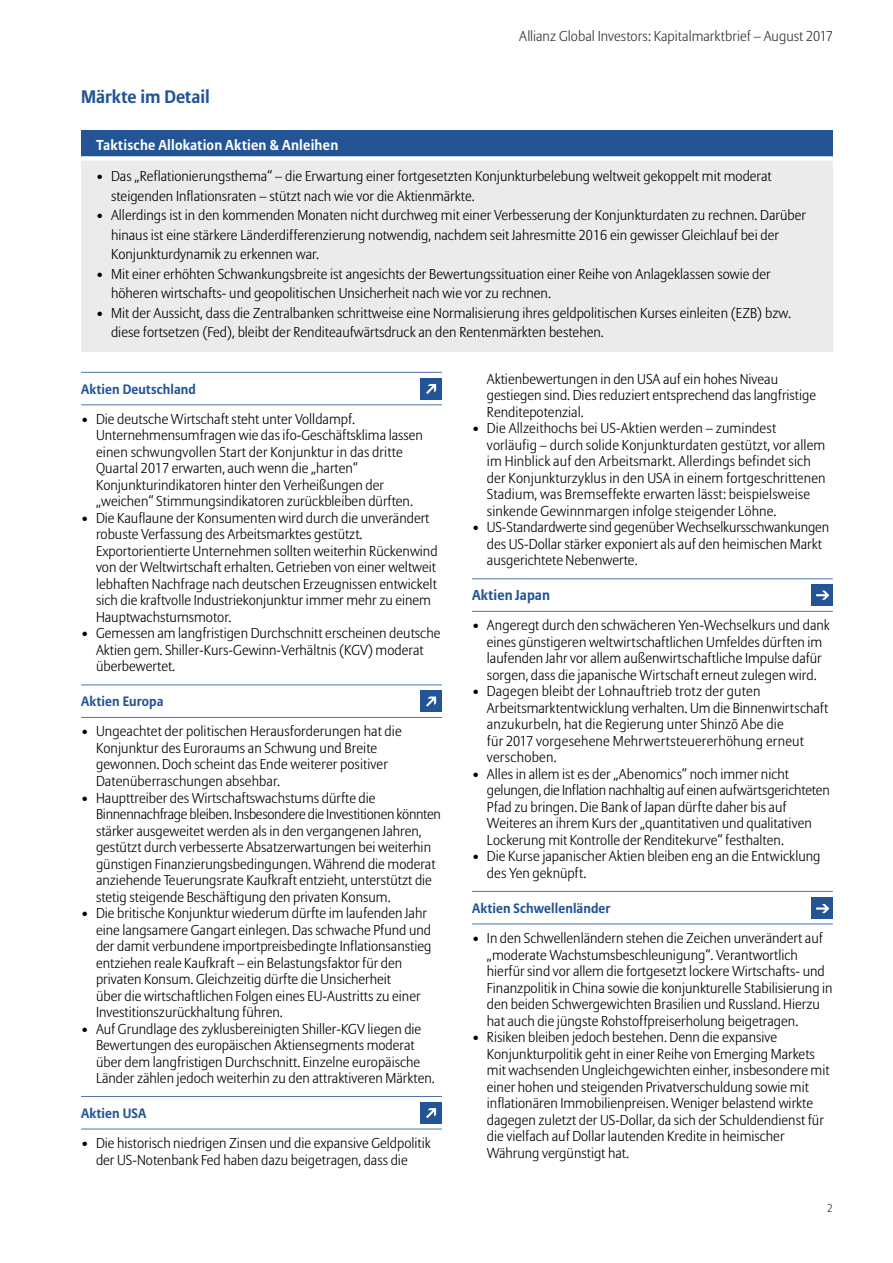
<style>
.page{position:relative;width:893px;height:1263px;background:#fff}
.page>*{position:absolute;margin:0;border:0;box-sizing:border-box;transform-origin:0 0}
.t1{font:700 18px "Allianz Sans";letter-spacing:-.005em;color:#225496}
.t2{font:300 14.25px/16.5px "Allianz Sans";color:#000}
.t3{font:300 14.25px "Allianz Sans";color:#333}
.t4{font:700 14.25px "Allianz Sans";letter-spacing:.015em;color:#fff}
.t5{font:700 14.25px "Allianz Sans";letter-spacing:.005em;color:#225496}
.t6{font:700 13.5px "Allianz Sans";letter-spacing:.01em;color:#225496}
.t7{font:300 11.25px "Allianz Sans";color:#333}
</style>
<div class="page">
<div style="left:81px;top:130px;width:752px;height:28px;background:#225496"></div>
<div style="left:81px;top:158px;width:752px;height:194px;background:#ebebec"></div>
<div style="left:81px;top:156px;width:752px;height:5px;background:#fff"></div>
<hr style="left:81px;top:372px;width:361px;height:1px;background:#4e76ab">
<hr style="left:81px;top:404px;width:361px;height:1px;background:#4e76ab">
<hr style="left:81px;top:684px;width:361px;height:1px;background:#4e76ab">
<hr style="left:81px;top:717px;width:361px;height:1px;background:#4e76ab">
<hr style="left:81px;top:1096px;width:361px;height:1px;background:#4e76ab">
<hr style="left:81px;top:1129px;width:361px;height:1px;background:#4e76ab">
<div style="left:421px;top:378px;width:21px;height:21px;background:#225496"></div>
<svg style="left:426px;top:384px;width:10px;height:10px"></svg>
<div style="left:421px;top:691px;width:21px;height:21px;background:#225496"></div>
<svg style="left:426px;top:696px;width:10px;height:11px"></svg>
<div style="left:421px;top:1102px;width:21px;height:21px;background:#225496"></div>
<svg style="left:426px;top:1108px;width:10px;height:10px"></svg>
<hr style="left:472px;top:578px;width:361px;height:1px;background:#4e76ab">
<hr style="left:472px;top:611px;width:361px;height:1px;background:#4e76ab">
<hr style="left:472px;top:891px;width:361px;height:1px;background:#4e76ab">
<hr style="left:472px;top:924px;width:361px;height:1px;background:#4e76ab">
<div style="left:812px;top:585px;width:21px;height:21px;background:#225496"></div>
<svg style="left:816px;top:591px;width:13px;height:9px"></svg>
<div style="left:812px;top:898px;width:21px;height:21px;background:#225496"></div>
<svg style="left:816px;top:904px;width:13px;height:9px"></svg>
<p class="t3" style="left:519px;top:28px;width:315px">Allianz Global Investors: Kapitalmarktbrief – August 2017</p>
<p class="t1" style="left:81px;top:85px;width:130px">Märkte im Detail</p>
<p class="t4" style="left:96px;top:136px;width:244px">Taktische Allokation Aktien &amp; Anleihen</p>
<p class="t2" style="left:111px;top:167px;width:662px;line-height:19.5px;text-indent:-15px">• Das „Reflationierungsthema“ – die Erwartung einer fortgesetzten Konjunkturbelebung weltweit gekoppelt mit moderat steigenden Inflationsraten – stützt nach wie vor die Aktienmärkte.</p>
<p class="t2" style="left:111px;top:206px;width:696px;line-height:19.5px;text-indent:-15px">• Allerdings ist in den kommenden Monaten nicht durchweg mit einer Verbesserung der Konjunkturdaten zu rechnen. Darüber hinaus ist eine stärkere Länderdifferenzierung notwendig, nachdem seit Jahresmitte 2016 ein gewisser Gleichlauf bei der<br>Konjunkturdynamik zu erkennen war.</p>
<p class="t2" style="left:111px;top:265px;width:661px;line-height:19.5px;text-indent:-15px">• Mit einer erhöhten Schwankungsbreite ist angesichts der Bewertungssituation einer Reihe von Anlageklassen sowie der höheren wirtschafts- und geopolitischen Unsicherheit nach wie vor zu rechnen.</p>
<p class="t2" style="left:111px;top:304px;width:681px;line-height:19.5px;text-indent:-15px">• Mit der Aussicht, dass die Zentralbanken schrittweise eine Normalisierung ihres geldpolitischen Kurses einleiten (EZB) bzw. diese fortsetzen (Fed), bleibt der Renditeaufwärtsdruck an den Rentenmärkten bestehen.</p>
<p class="t6" style="left:81px;top:381px;width:116px">Aktien Deutschland</p>
<p class="t2" style="left:96px;top:411px;width:329px;text-indent:-15px">• Die deutsche Wirtschaft steht unter Volldampf.<br>Unternehmensumfragen wie das ifo-Geschäftsklima lassen einen schwungvollen Start der Konjunktur in das dritte Quartal 2017 erwarten, auch wenn die „harten“ Konjunkturindikatoren hinter den Verheißungen der „weichen“ Stimmungsindikatoren zurückbleiben dürften.</p>
<p class="t2" style="left:96px;top:510px;width:343px;text-indent:-15px">• Die Kauflaune der Konsumenten wird durch die unverändert robuste Verfassung des Arbeitsmarktes gestützt.<br>Exportorientierte Unternehmen sollten weiterhin Rückenwind von der Weltwirtschaft erhalten. Getrieben von einer weltweit lebhaften Nachfrage nach deutschen Erzeugnissen entwickelt sich die kraftvolle Industriekonjunktur immer mehr zu einem Hauptwachstumsmotor.</p>
<p class="t2" style="left:96px;top:626px;width:346px;text-indent:-15px">• Gemessen am langfristigen Durchschnitt erscheinen deutsche<br>Aktien gem. Shiller-Kurs-Gewinn-Verhältnis (KGV) moderat überbewertet.</p>
<p class="t6" style="left:81px;top:693px;width:84px">Aktien Europa</p>
<p class="t2" style="left:96px;top:724px;width:307px;text-indent:-15px">• Ungeachtet der politischen Herausforderungen hat die Konjunktur des Euroraums an Schwung und Breite gewonnen. Doch scheint das Ende weiterer positiver Datenüberraschungen absehbar.</p>
<p class="t2" style="left:96px;top:790px;width:347px;text-indent:-15px">• Haupttreiber des Wirtschaftswachstums dürfte die Binnennachfrage bleiben. Insbesondere die Investitionen könnten stärker ausgeweitet werden als in den vergangenen Jahren, gestützt durch verbesserte Absatzerwartungen bei weiterhin günstigen Finanzierungsbedingungen. Während die moderat anziehende Teuerungsrate Kaufkraft entzieht, unterstützt die stetig steigende Beschäftigung den privaten Konsum.</p>
<p class="t2" style="left:96px;top:905px;width:337px;text-indent:-15px">• Die britische Konjunktur wiederum dürfte im laufenden Jahr eine langsamere Gangart einlegen. Das schwache Pfund und der damit verbundene importpreisbedingte Inflationsanstieg entziehen reale Kaufkraft – ein Belastungsfaktor für den privaten Konsum. Gleichzeitig dürfte die Unsicherheit<br>über die wirtschaftlichen Folgen eines EU-Austritts zu einer Investitionszurückhaltung führen.</p>
<p class="t2" style="left:96px;top:1021px;width:340px;text-indent:-15px">• Auf Grundlage des zyklusbereinigten Shiller-KGV liegen die Bewertungen des europäischen Aktiensegments moderat über dem langfristigen Durchschnitt. Einzelne europäische Länder zählen jedoch weiterhin zu den attraktiveren Märkten.</p>
<p class="t6" style="left:81px;top:1105px;width:67px">Aktien USA</p>
<p class="t2" style="left:81px;top:1135px;width:351px;text-align:center">• Die historisch niedrigen Zinsen und die expansive Geldpolitik der US-Notenbank Fed haben dazu beigetragen, dass die</p>
<p class="t2" style="left:487px;top:371px;width:331px">Aktienbewertungen in den USA auf ein hohes Niveau gestiegen sind. Dies reduziert entsprechend das langfristige<br>Renditepotenzial.</p>
<p class="t2" style="left:487px;top:421px;width:340px;text-indent:-15px">• Die Allzeithochs bei US-Aktien werden – zumindest vorläufig – durch solide Konjunkturdaten gestützt, vor allem im Hinblick auf den Arbeitsmarkt. Allerdings befindet sich der Konjunkturzyklus in den USA in einem fortgeschrittenen Stadium, was Bremseffekte erwarten lässt: beispielsweise sinkende Gewinnmargen infolge steigender Löhne.</p>
<p class="t2" style="left:487px;top:520px;width:344px;text-indent:-15px">• US-Standardwerte sind gegenüber Wechselkursschwankungen des US-Dollar stärker exponiert als auf den heimischen Markt ausgerichtete Nebenwerte.</p>
<p class="t5" style="left:472px;top:586px;width:80px">Aktien Japan</p>
<p class="t2" style="left:472px;top:618px;width:359px;text-align:center">• Angeregt durch den schwächeren Yen-Wechselkurs und dank eines günstigeren weltwirtschaftlichen Umfeldes dürften im laufenden Jahr vor allem außenwirtschaftliche Impulse dafür sorgen, dass die japanische Wirtschaft erneut zulegen wird.</p>
<p class="t2" style="left:487px;top:684px;width:343px;text-indent:-15px">• Dagegen bleibt der Lohnauftrieb trotz der guten Arbeitsmarktentwicklung verhalten. Um die Binnenwirtschaft anzukurbeln, hat die Regierung unter Shinzō Abe die<br>für 2017 vorgesehene Mehrwertsteuererhöhung erneut verschoben.</p>
<p class="t2" style="left:487px;top:766px;width:344px;text-indent:-15px">• Alles in allem ist es der „Abenomics“ noch immer nicht gelungen, die Inflation nachhaltig auf einen aufwärtsgerichteten Pfad zu bringen. Die Bank of Japan dürfte daher bis auf Weiteres an ihrem Kurs der „quantitativen und qualitativen Lockerung mit Kontrolle der Renditekurve“ festhalten.</p>
<p class="t2" style="left:487px;top:849px;width:335px;text-indent:-15px">• Die Kurse japanischer Aktien bleiben eng an die Entwicklung des Yen geknüpft.</p>
<p class="t6" style="left:472px;top:900px;width:140px">Aktien Schwellenländer</p>
<p class="t2" style="left:487px;top:930px;width:347px;text-indent:-15px">• In den Schwellenländern stehen die Zeichen unverändert auf „moderate Wachstumsbeschleunigung“. Verantwortlich hierfür sind vor allem die fortgesetzt lockere Wirtschafts- und Finanzpolitik in China sowie die konjunkturelle Stabilisierung in den beiden Schwergewichten Brasilien und Russland. Hierzu hat auch die jüngste Rohstoffpreiserholung beigetragen.</p>
<p class="t2" style="left:487px;top:1029px;width:344px;text-indent:-15px">• Risiken bleiben jedoch bestehen. Denn die expansive Konjunkturpolitik geht in einer Reihe von Emerging Markets mit wachsenden Ungleichgewichten einher, insbesondere mit einer hohen und steigenden Privatverschuldung sowie mit inflationären Immobilienpreisen. Weniger belastend wirkte dagegen zuletzt der US-Dollar, da sich der Schuldendienst für die vielfach auf Dollar lautenden Kredite in heimischer Währung vergünstigt hat.</p>
<p class="t7" style="left:827px;top:1201px;width:7px">2</p>
</div>
